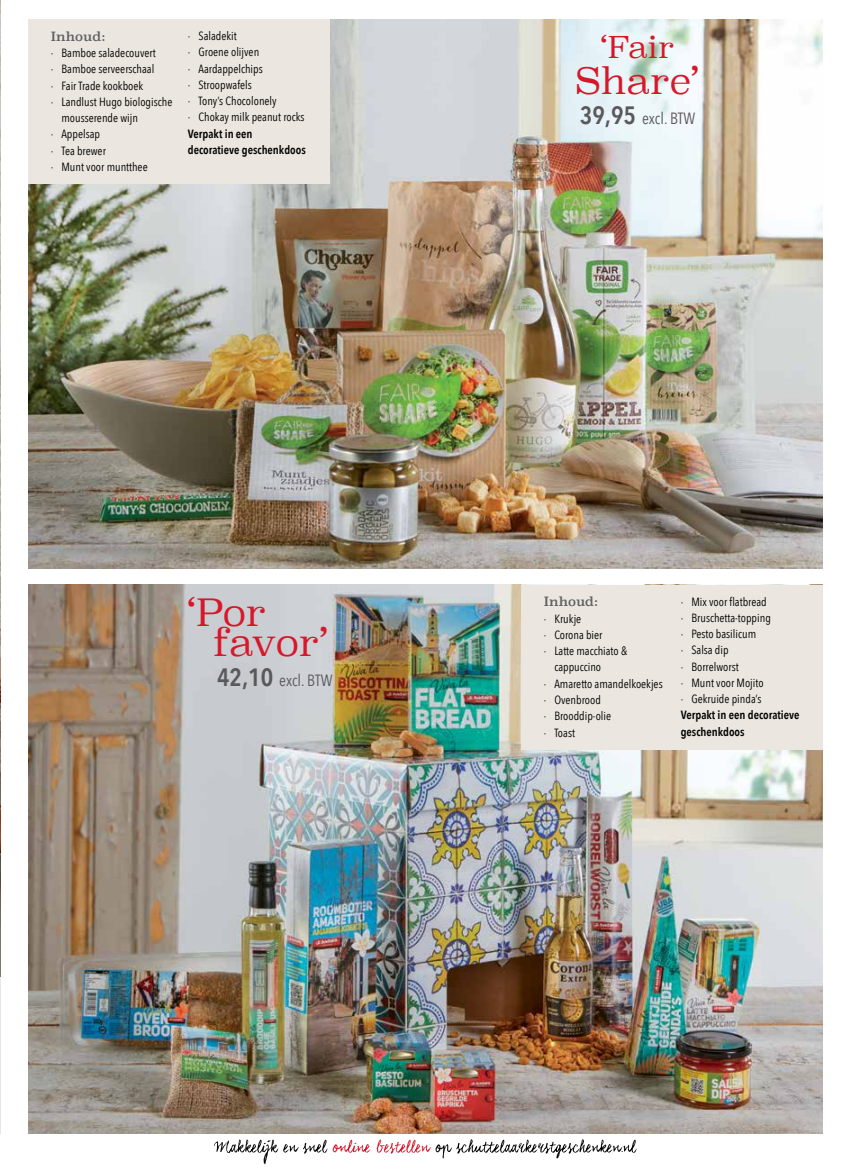
<style>
.page{position:relative;width:851px;height:1170px;background:#fff}
.page>*{position:absolute;margin:0;border:0;box-sizing:border-box;transform-origin:0 0}
.t1{font:300 37.5px/30px "Superclarendon";letter-spacing:-.01em;color:#d7182a}
.t2{font:300 36.25px "Superclarendon";color:#d7182a}
.t3{font:300 30px "Superclarendon";color:#d7182a}
.t4{font:16.25px "Avenir Next Condensed";color:#58595b}
.t5{font:12.5px "Superclarendon";color:#616264}
.t6{font:11.88px/16.2px "Avenir Next Condensed";color:#000}
.t7{font:600 11.88px/16.2px "Avenir Next Condensed";color:#000}
.s1{font-weight:600;font-size:25px}
</style>
<div class="page">
<img style="left:28px;top:19px;width:794px;height:549px">
<img style="left:28px;top:585px;width:794px;height:548px">
<img style="left:0;top:0;width:1px;height:976px">
<hr style="left:0;top:976px;width:1px;height:157px;background:#ebe6df">
<svg style="left:214px;top:1139px;width:423px;height:24px"></svg>
<div style="left:28px;top:19px;width:302px;height:165px;background:#ebe6df"></div>
<div style="left:521px;top:585px;width:301px;height:164px;background:#ebe6df"></div>
<p class="t5" style="left:51px;top:28px;width:56px">Inhoud:</p>
<p class="t6" style="left:51px;top:44px;width:106px">· Bamboe saladecouvert</p>
<p class="t6" style="left:51px;top:61px;width:105px">· Bamboe serveerschaal</p>
<p class="t6" style="left:51px;top:77px;width:94px">· Fair Trade kookboek</p>
<p class="t6" style="left:51px;top:93px;width:123px">· Landlust Hugo biologische</p>
<p class="t6" style="left:61px;top:109px;width:78px">mousserende wijn</p>
<p class="t6" style="left:51px;top:126px;width:51px">· Appelsap</p>
<p class="t6" style="left:51px;top:142px;width:57px">· Tea brewer</p>
<p class="t6" style="left:51px;top:158px;width:98px">· Munt voor muntthee</p>
<p class="t6" style="left:188px;top:27px;width:118px">· Saladekit<br>· Groene olijven<br>· Aardappelchips<br>· Stroopwafels<br>· Tony’s Chocolonely<br>· Chokay milk peanut rocks</p>
<p class="t7" style="left:188px;top:125px;width:119px">Verpakt in een decoratieve geschenkdoos</p>
<h1 class="t1" style="left:213px;top:600px;width:116px;text-indent:-26px">‘Por favor’</h1>
<h3 class="t4" style="left:217px;top:666px;width:117px"><span class="s1">42,10</span> excl. BTW</h3>
<h3 class="t3" style="left:600px;top:27px;width:75px">‘Fair</h3>
<h2 class="t2" style="left:576px;top:57px;width:125px">Share’</h2>
<h3 class="t4" style="left:579px;top:104px;width:117px"><span class="s1">39,95</span> excl. BTW</h3>
<p class="t5" style="left:543px;top:593px;width:56px">Inhoud:</p>
<p class="t6" style="left:543px;top:610px;width:39px">· Krukje</p>
<p class="t6" style="left:543px;top:626px;width:60px">· Corona bier</p>
<p class="t6" style="left:543px;top:642px;width:85px">· Latte macchiato &amp;</p>
<p class="t6" style="left:554px;top:658px;width:48px">cappuccino</p>
<p class="t6" style="left:543px;top:674px;width:120px">· Amaretto amandelkoekjes</p>
<p class="t6" style="left:543px;top:691px;width:59px">· Ovenbrood</p>
<p class="t6" style="left:543px;top:707px;width:69px">· Brooddip-olie</p>
<p class="t6" style="left:543px;top:723px;width:33px">· Toast</p>
<p class="t6" style="left:680px;top:592px;width:92px">· Mix voor flatbread · Bruschetta-topping · Pesto basilicum<br>· Salsa dip<br>· Borrelworst<br>· Munt voor Mojito<br>· Gekruide pinda’s</p>
<p class="t7" style="left:680px;top:706px;width:120px">Verpakt in een decoratieve geschenkdoos</p>
</div>
